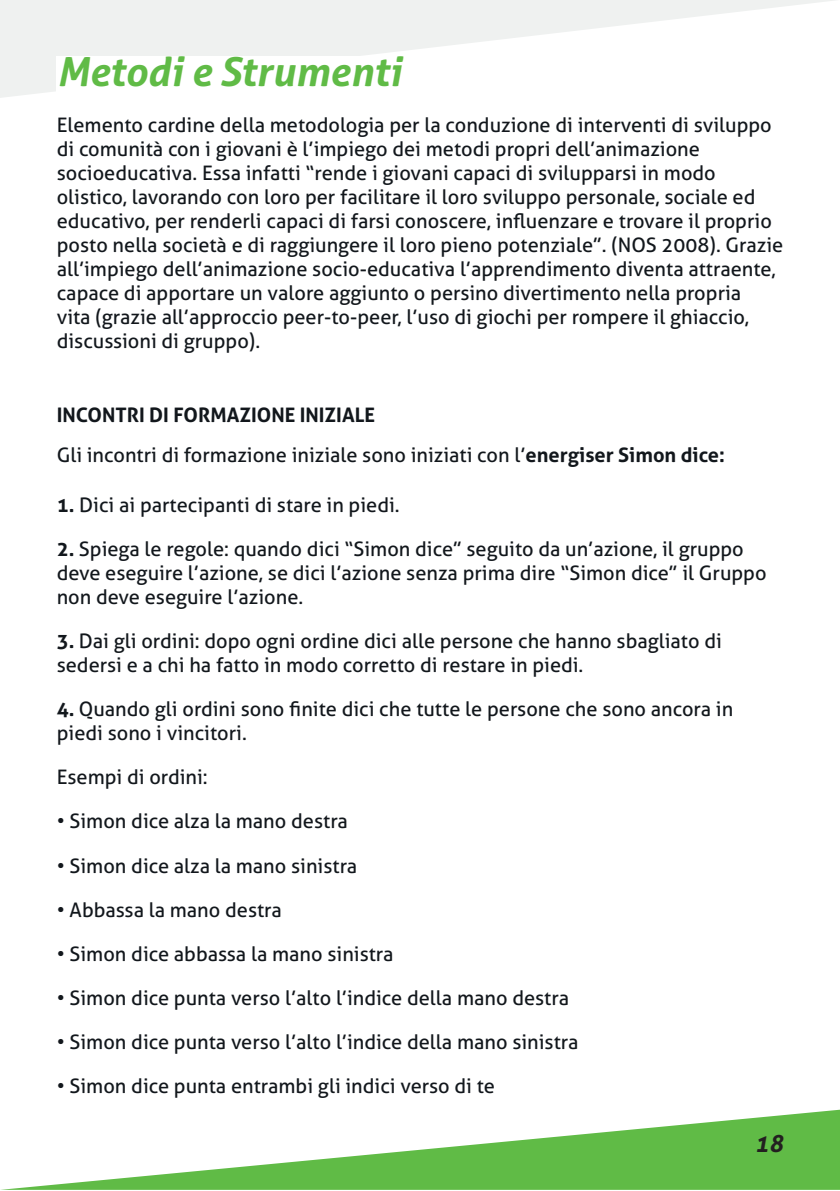
<style>
.page{position:relative;width:840px;height:1191px;background:#fff}
.page>*{position:absolute;margin:0;border:0;box-sizing:border-box;transform-origin:0 0}
.t1{font:italic 700 40px "Aller";color:#60bb46}
.t2{font:italic 700 24px "Aller";color:#231f20}
.t3{font:20px/24px "Aller";color:#12171c}
.s1{font-weight:700}
</style>
<div class="page">
<svg style="left:10px;top:1109px;width:829px;height:80px"></svg>
<svg style="left:0;top:0;width:835px;height:98px;fill:#eff1f0"></svg>
<div style="left:57px;top:57px;width:725px;height:39px;background:#fff"></div>
<h1 class="t1" style="left:57px;top:47px;width:346px">Metodi e Strumenti</h1>
<p class="t3" style="left:57px;top:113px;width:727px">Elemento cardine della metodologia per la conduzione di interventi di sviluppo di comunità con i giovani è l’impiego dei metodi propri dell’animazione socioeducativa. Essa infatti “rende i giovani capaci di svilupparsi in modo olistico, lavorando con loro per facilitare il loro sviluppo personale, sociale ed educativo, per renderli capaci di farsi conoscere, influenzare e trovare il proprio posto nella società e di raggiungere il loro pieno potenziale”. (NOS 2008). Grazie all’impiego dell’animazione socio-educativa l’apprendimento diventa attraente, capace di apportare un valore aggiunto o persino divertimento nella propria<br>vita (grazie all’approccio peer-to-peer, l’uso di giochi per rompere il ghiaccio, discussioni di gruppo).</p>
<p class="t3" style="left:57px;top:395px;width:669px;line-height:40px"><span class="s1">INCONTRI DI FORMAZIONE INIZIALE<br></span>Gli incontri di formazione iniziale sono iniziati con l’<span class="s1">energiser Simon dice:</span></p>
<p class="t3" style="left:57px;top:493px;width:344px"><span class="s1">1.</span> Dici ai partecipanti di stare in piedi.</p>
<p class="t3" style="left:57px;top:537px;width:711px"><span class="s1">2.</span> Spiega le regole: quando dici “Simon dice” seguito da un’azione, il gruppo deve eseguire l’azione, se dici l’azione senza prima dire “Simon dice” il Gruppo non deve eseguire l’azione.</p>
<p class="t3" style="left:57px;top:629px;width:666px"><span class="s1">3.</span> Dai gli ordini: dopo ogni ordine dici alle persone che hanno sbagliato di sedersi e a chi ha fatto in modo corretto di restare in piedi.</p>
<p class="t3" style="left:57px;top:697px;width:677px"><span class="s1">4.</span> Quando gli ordini sono finite dici che tutte le persone che sono ancora in piedi sono i vincitori.</p>
<p class="t3" style="left:57px;top:765px;width:152px">Esempi di ordini:</p>
<p class="t3" style="left:57px;top:809px;width:292px">• Simon dice alza la mano destra</p>
<p class="t3" style="left:57px;top:853px;width:302px">• Simon dice alza la mano sinistra</p>
<p class="t3" style="left:57px;top:897px;width:226px">• Abbassa la mano destra</p>
<p class="t3" style="left:57px;top:941px;width:338px">• Simon dice abbassa la mano sinistra</p>
<p class="t3" style="left:57px;top:985px;width:513px">• Simon dice punta verso l’alto l’indice della mano destra</p>
<p class="t3" style="left:57px;top:1029px;width:523px">• Simon dice punta verso l’alto l’indice della mano sinistra</p>
<p class="t3" style="left:57px;top:1073px;width:439px">• Simon dice punta entrambi gli indici verso di te</p>
<p class="t2" style="left:754px;top:1128px;width:30px">18</p>
</div>
